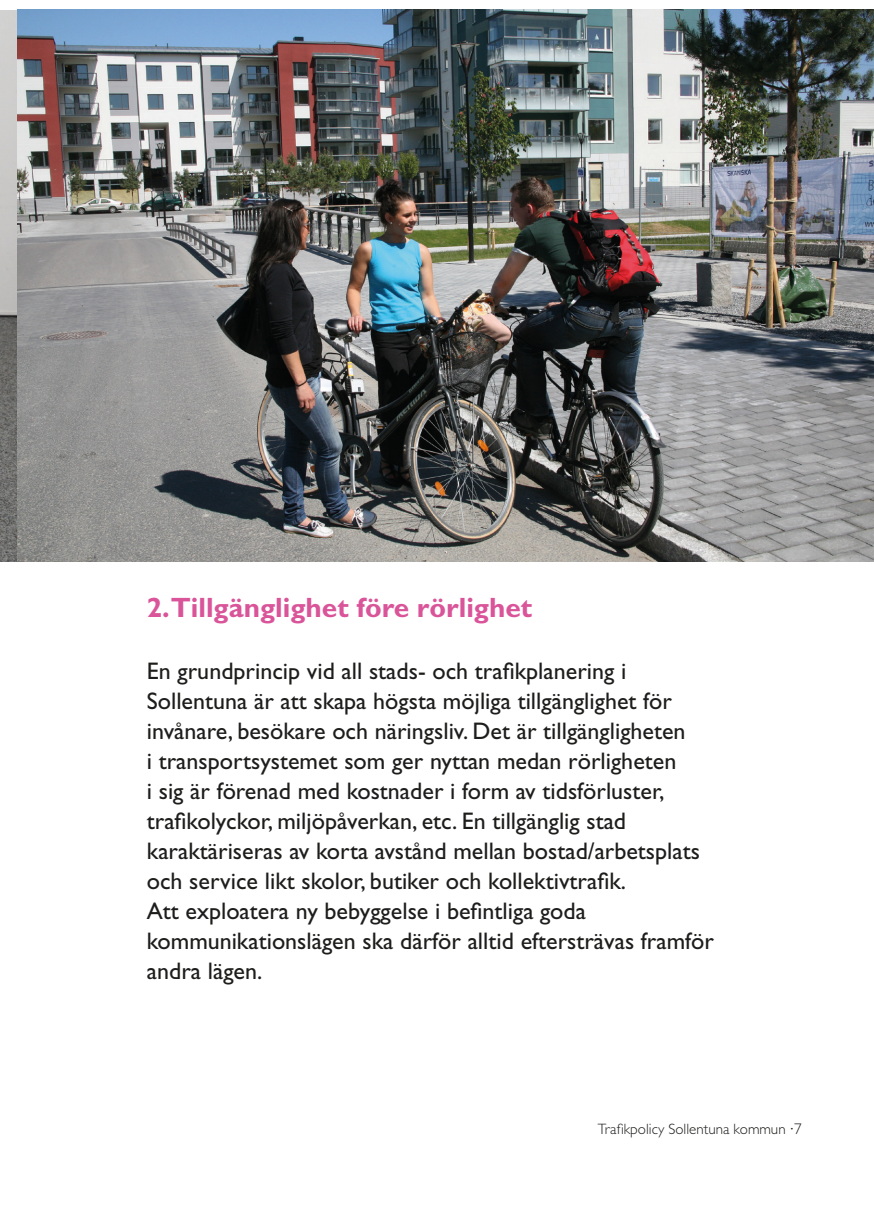
<style>
.page{position:relative;width:874px;height:1225px;background:#fff}
.page>*{position:absolute;margin:0;border:0;box-sizing:border-box;transform-origin:0 0}
.t1{font:700 28px "Gill Sans";color:#d95499}
.t2{font:24px/30px "Gill Sans";color:#1d1d1b}
.t3{font:300 15px "Gill Sans";color:#1d1d1b}
.s1{font-size:15.4px}
</style>
<div class="page">
<img style="left:0;top:10px;width:873px;height:552px">
<p class="t1" style="left:147px;top:591px;width:387px">2.Tillgänglighet före rörlighet</p>
<p class="t2" style="left:147px;top:656px;width:568px">En grundprincip vid all stads- och trafikplanering i Sollentuna är att skapa högsta möjliga tillgänglighet för invånare, besökare och näringsliv. Det är tillgängligheten<br>i transportsystemet som ger nyttan medan rörligheten<br>i sig är förenad med kostnader i form av tidsförluster, trafikolyckor, miljöpåverkan, etc. En tillgänglig stad karaktäriseras av korta avstånd mellan bostad/arbetsplats och service likt skolor, butiker och kollektivtrafik.<br>Att exploatera ny bebyggelse i befintliga goda kommunikationslägen ska därför alltid eftersträvas framför andra lägen.</p>
<p class="t3" style="left:597px;top:1120px;width:205px">Trafikpolicy Sollentuna kommun <span class="s1">∙7</span></p>
</div>
